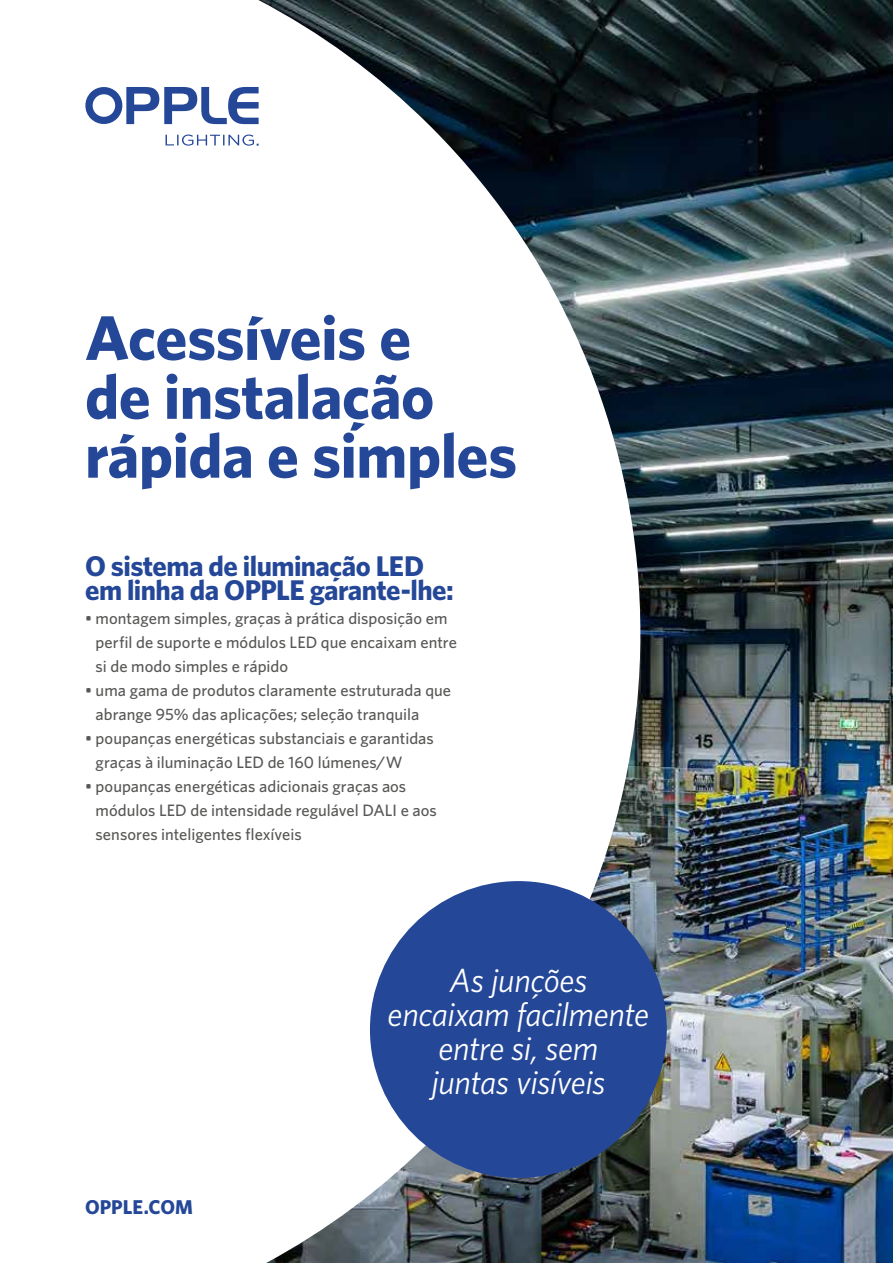
<style>
.page{position:relative;width:893px;height:1263px;background:#fff}
.page>*{position:absolute;margin:0;border:0;box-sizing:border-box;transform-origin:0 0}
.t1{font:700 62.85px/58.9px "Whitney";letter-spacing:-.01em;color:#244798}
.t2{font:italic 33.45px/34.2px "Whitney";letter-spacing:-.01em;color:#fff;text-align:center}
.t3{font:700 28.5px/24px "Whitney";letter-spacing:-.02em;color:#244798}
.t4{font:700 19.95px "Whitney";letter-spacing:-.005em;color:#244798}
.t5{font:500 16.5px/24px "Whitney";color:#575756}
</style>
<div class="page">
<svg style="left:85px;top:87px;width:173px;height:59px"></svg>
<img style="left:258px;top:0;width:635px;height:1263px">
<div style="left:370px;top:881px;width:297px;height:297px;background:#244798;border-radius:50%"></div>
<h1 class="t1" style="left:85px;top:307px;width:434px">Acessíveis e<br>de instalação rápida e simples</h1>
<h3 class="t3" style="left:85px;top:553px;width:370px">O sistema de iluminação LED em linha da OPPLE garante-lhe:</h3>
<p class="t5" style="left:96px;top:606px;width:363px;text-indent:-11px">• montagem simples, graças à prática disposição em perfil de suporte e módulos LED que encaixam entre si de modo simples e rápido</p>
<p class="t5" style="left:96px;top:678px;width:357px;text-indent:-11px">• uma gama de produtos claramente estruturada que abrange 95% das aplicações; seleção tranquila</p>
<p class="t5" style="left:96px;top:726px;width:340px;text-indent:-11px">• poupanças energéticas substanciais e garantidas graças à iluminação LED de 160 lúmenes/W</p>
<p class="t5" style="left:96px;top:774px;width:343px;text-indent:-11px">• poupanças energéticas adicionais graças aos módulos LED de intensidade regulável DALI e aos sensores inteligentes flexíveis</p>
<p class="t4" style="left:85px;top:1194px;width:109px">OPPLE.COM</p>
<h2 class="t2" style="left:388px;top:962px;width:263px">As junções encaixam facilmente entre si, sem<br>juntas visíveis</h2>
</div>
